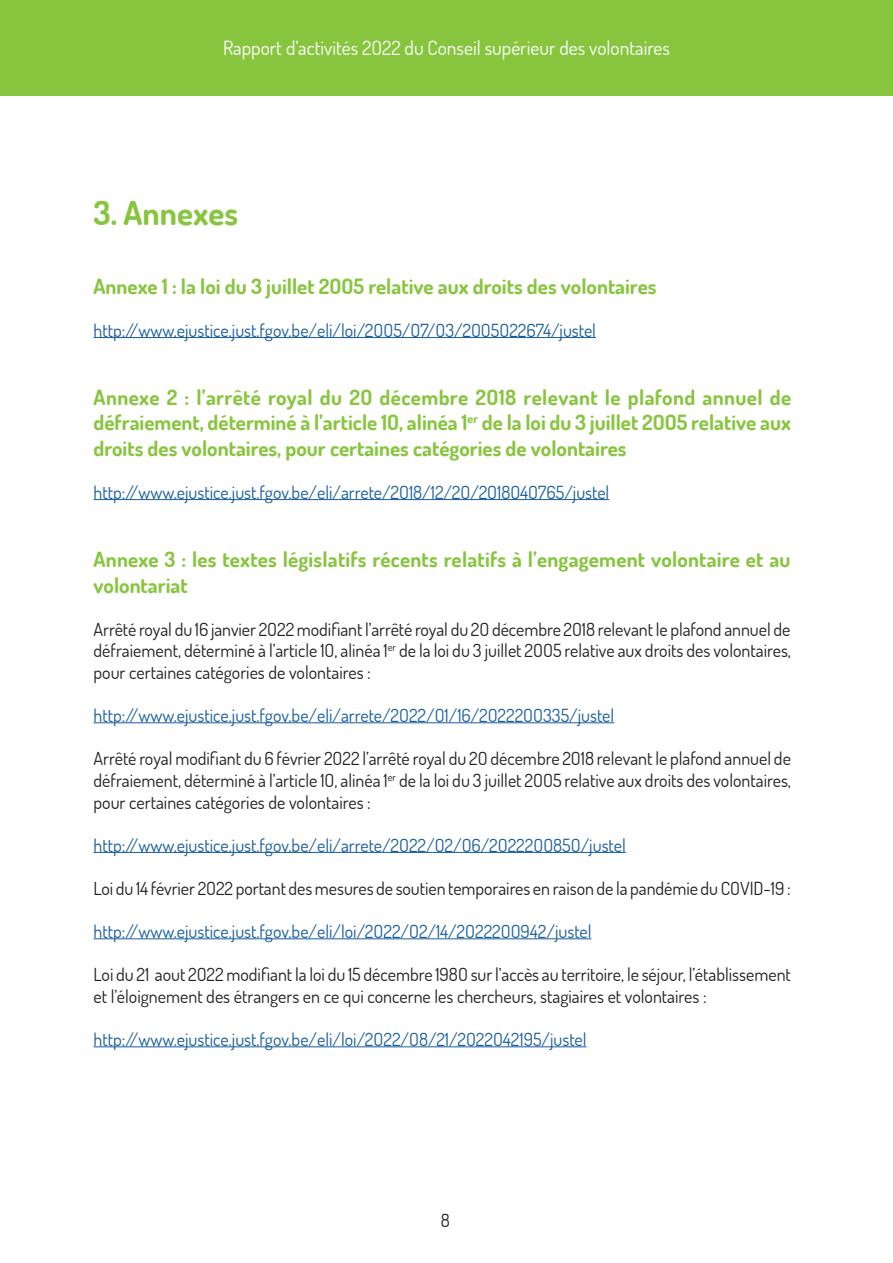
<style>
.page{position:relative;width:893px;height:1263px;background:#fff}
.page>*{position:absolute;margin:0;border:0;box-sizing:border-box;transform-origin:0 0}
.gros_titre_-_H1{font:700 33px "Dosis";color:#88c53f}
.bold_vert_-_H2{font:700 21px/25.2px "Dosis";color:#88c53f;text-align:justify}
.t1{font:19.5px "Dosis";color:#fff}
.texte_courant_-_P{font:18px/21.6px "Dosis";color:#231f20;text-align:justify}
.texte_courant_-_P-2{font:18px "Dosis";color:#175d9e}
</style>
<div class="page">
<div style="left:0;top:0;width:893px;height:96px;background:#88c53f"></div>
<hr style="left:94px;top:337px;width:502px;height:1px;background:#175d9e">
<hr style="left:94px;top:499px;width:515px;height:1px;background:#175d9e">
<hr style="left:94px;top:722px;width:520px;height:1px;background:#175d9e">
<hr style="left:94px;top:852px;width:532px;height:1px;background:#175d9e">
<hr style="left:94px;top:938px;width:497px;height:1px;background:#175d9e">
<hr style="left:94px;top:1046px;width:493px;height:1px;background:#175d9e">
<p class="t1" style="left:223px;top:35px;width:448px">Rapport d’activités 2O22 du Conseil supérieur des volontaires</p>
<h1 class="gros_titre_-_H1" style="left:94px;top:192px;width:146px">3. Annexes</h1>
<h2 class="bold_vert_-_H2" style="left:94px;top:273px;width:564px">Annexe 1 : la loi du 3 juillet 2OO5 relative aux droits des volontaires</h2>
<p class="texte_courant_-_P-2" style="left:94px;top:318px;width:504px">http://www.ejustice.just.fgov.be/eli/loi/2OO5/O7/O3/2OO5O22674/justel</p>
<h2 class="bold_vert_-_H2" style="left:94px;top:384px;width:699px">Annexe 2 : l’arrêté royal du 2O décembre 2O18 relevant le plafond annuel de défraiement, déterminé à l’article 1O, alinéa 1<sup>er</sup> de la loi du 3 juillet 2OO5 relative aux droits des volontaires, pour certaines catégories de volontaires</h2>
<p class="texte_courant_-_P-2" style="left:94px;top:480px;width:517px">http://www.ejustice.just.fgov.be/eli/arrete/2O18/12/2O/2O18O4O765/justel</p>
<h2 class="bold_vert_-_H2" style="left:94px;top:546px;width:698px">Annexe 3 : les textes législatifs récents relatifs à l’engagement volontaire et au volontariat</h2>
<p class="texte_courant_-_P" style="left:94px;top:618px;width:699px">Arrêté royal du 16 janvier 2O22 modifiant l’arrêté royal du 2O décembre 2O18 relevant le plafond annuel de défraiement, déterminé à l’article 1O, alinéa 1<sup>er</sup> de la loi du 3 juillet 2OO5 relative aux droits des volontaires, pour certaines catégories de volontaires :</p>
<p class="texte_courant_-_P-2" style="left:94px;top:704px;width:522px">http://www.ejustice.just.fgov.be/eli/arrete/2O22/O1/16/2O222OO335/justel</p>
<p class="texte_courant_-_P" style="left:94px;top:747px;width:699px">Arrêté royal modifiant du 6 février 2O22 l’arrêté royal du 2O décembre 2O18 relevant le plafond annuel de défraiement, déterminé à l’article 1O, alinéa 1<sup>er</sup> de la loi du 3 juillet 2OO5 relative aux droits des volontaires, pour certaines catégories de volontaires :</p>
<p class="texte_courant_-_P-2" style="left:94px;top:833px;width:534px">http://www.ejustice.just.fgov.be/eli/arrete/2O22/O2/O6/2O222OO85O/justel</p>
<p class="texte_courant_-_P" style="left:94px;top:877px;width:699px">Loi du 14 février 2O22 portant des mesures de soutien temporaires en raison de la pandémie du COVID-19 :</p>
<p class="texte_courant_-_P-2" style="left:94px;top:920px;width:499px">http://www.ejustice.just.fgov.be/eli/loi/2O22/O2/14/2O222OO942/justel</p>
<p class="texte_courant_-_P" style="left:94px;top:963px;width:699px">Loi du 21 aout 2O22 modifiant la loi du 15 décembre 198O sur l’accès au territoire, le séjour, l’établissement et l’éloignement des étrangers en ce qui concerne les chercheurs, stagiaires et volontaires :</p>
<p class="texte_courant_-_P-2" style="left:94px;top:1028px;width:494px">http://www.ejustice.just.fgov.be/eli/loi/2O22/O8/21/2O22O42195/justel</p>
<p class="texte_courant_-_P" style="left:441px;top:1209px;width:11px">8</p>
</div>
